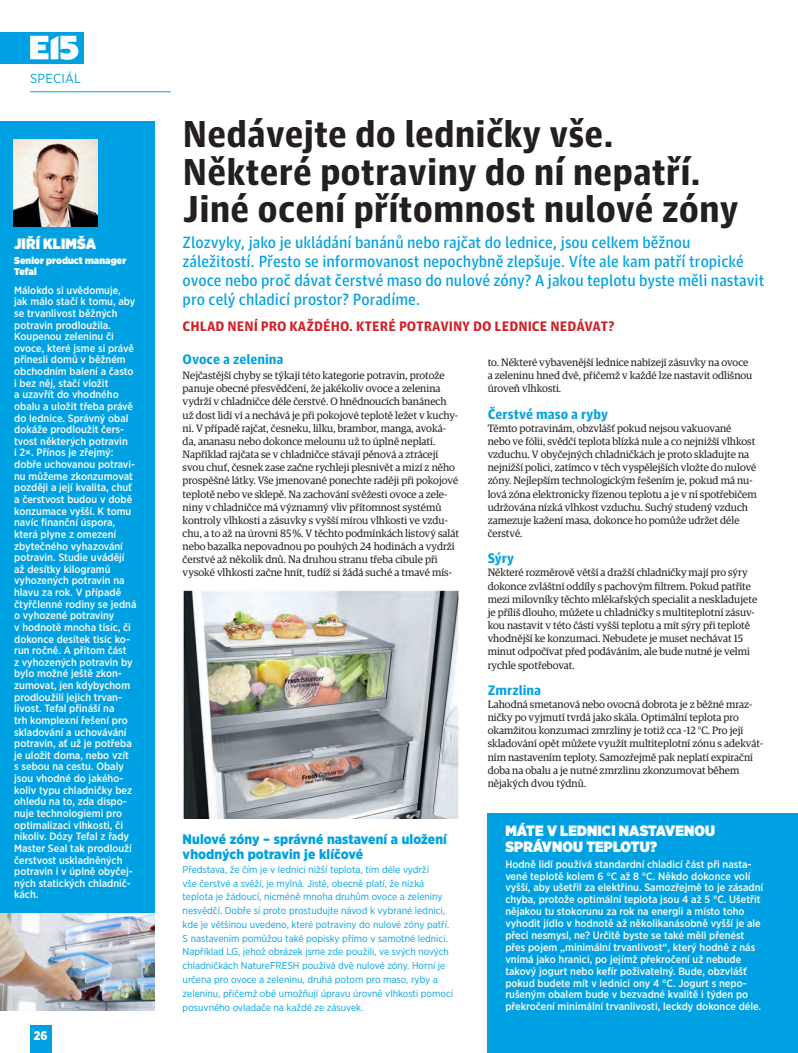
<style>
.page{position:relative;width:798px;height:1053px;background:#fff}
.page>*{position:absolute;margin:0;border:0;box-sizing:border-box;transform-origin:0 0}
.t1{font:900 37.5px/37.5px "Guardian Agate Sans 4";color:#231f20}
.t2{font:16.25px/18.8px "Guardian Agate Sans 4";color:#00a1e3}
.t3{font:900 15px/16.2px "Gotham Narrow";letter-spacing:.01em;color:#fff}
.t4{font:900 13.75px/15px "Gotham Narrow";letter-spacing:.01em;color:#00a1e3}
.t5{font:900 13.75px "Guardian Agate Sans 4";color:#d11f26}
.t6{font:900 13.75px "Guardian Agate Sans 4";color:#00a1e3}
.t7{font:13.12px "Gotham Narrow";letter-spacing:.02em;color:#00a1e3}
.t8{font:900 12.5px "Gotham Narrow";color:#fff;scale:.96 1}
.t9{font:10.62px/13.1px "Guardian Egyp";color:#231f20}
.t10{font:500 10.62px/11.6px "Gotham Narrow";color:#fff}
.t11{font:10px/13.8px "Gotham Narrow";color:#00a1e3}
.t12{font:900 10px/11.2px "Gotham Narrow";letter-spacing:.01em;color:#fff}
</style>
<div class="page">
<hr style="left:30px;top:92px;width:141px;height:1px;background:#00a1e3">
<div style="left:0;top:32px;width:84px;height:32px;background:#00a1e3"></div>
<svg style="left:30px;top:36px;width:48px;height:24px"></svg>
<div style="left:30px;top:1025px;width:21px;height:27px;background:#00a1e3"></div>
<div style="left:0;top:121px;width:154px;height:889px;background:#00a1e3"></div>
<img style="left:13px;top:139px;width:85px;height:87px">
<img style="left:0;top:913px;width:154px;height:97px">
<div style="left:487px;top:813px;width:310px;height:239px;background:#00a1e3"></div>
<img style="left:183px;top:589px;width:276px;height:230px">
<p class="t7" style="left:30px;top:70px;width:52px">SPECIÁL</p>
<h3 class="t3" style="left:14px;top:235px;width:83px">JIŘÍ KLIMŠA</h3>
<p class="t12" style="left:14px;top:254px;width:113px">Senior product manager<br>Tefal</p>
<p class="t10" style="left:14px;top:284px;width:124px">Málokdo si uvědomuje, jak málo stačí k tomu, aby se trvanlivost běžných potravin prodloužila.<br>Koupenou zeleninu či ovoce, které jsme si právě přinesli domů v běžném obchodním balení a často i bez něj, stačí vložit<br>a uzavřít do vhodného obalu a uložit třeba právě do lednice. Správný obal dokáže prodloužit čers&shy;tvost některých potravin<br>i 2×. Přínos je zřejmý: dobře uchovanou potravi&shy;nu můžeme zkonzumovat později a její kvalita, chuť a čerstvost budou v době konzumace vyšší. K tomu navíc finanční úspora, která plyne z omezení zbytečného vyhazování potravin. Studie uvádějí až desítky kilogramů vyhozených potravin na hlavu za rok. V případě čtyřčlenné rodiny se jedná o vyhozené potraviny<br>v hodnotě mnoha tisíc, či dokonce desítek tisíc ko&shy;run ročně. A přitom část<br>z vyhozených potravin by bylo možné ještě zkon&shy;zumovat, jen kdybychom prodloužili jejich trvan&shy;livost. Tefal přináší na<br>trh komplexní řešení pro skladování a uchovávání potravin, ať už je potřeba je uložit doma, nebo vzít<br>s sebou na cestu. Obaly jsou vhodné do jakého&shy;koliv typu chladničky bez ohledu na to, zda dispo&shy;nuje technologiemi pro optimalizaci vlhkosti, či nikoliv. Dózy Tefal z řady<br>Master Seal tak prodlouží čerstvost uskladněných potravin i v úplně obyčej&shy;ných statických chladnič&shy;kách.</p>
<p class="t8" style="left:34px;top:1026px;width:16px">26</p>
<h1 class="t1" style="left:182px;top:114px;width:557px">Nedávejte do ledničky vše.<br>Některé potraviny do ní nepatří.<br>Jiné ocení přítomnost nulové zóny</h1>
<p class="t2" style="left:182px;top:232px;width:583px">Zlozvyky, jako je ukládání banánů nebo rajčat do lednice, jsou celkem běžnou záležitostí. Přesto se informovanost nepochybně zlepšuje. Víte ale kam patří tropické ovoce nebo proč dávat čerstvé maso do nulové zóny? A jakou teplotu byste měli nastavit pro celý chladicí prostor? Poradíme.</p>
<p class="t5" style="left:182px;top:317px;width:433px">CHLAD NENÍ PRO KAŽDÉHO. KTERÉ POTRAVINY DO LEDNICE NEDÁVAT?</p>
<p class="t6" style="left:182px;top:350px;width:102px">Ovoce a zelenina</p>
<p class="t9" style="left:182px;top:368px;width:278px">Nejčastější chyby se týkají této kategorie potravin, protože panuje obecné přesvědčení, že jakékoliv ovoce a zelenina vydrží v chladničce déle čerstvé. O hnědnoucích banánech už dost lidí ví a nechává je při pokojové teplotě ležet v kuchy&shy;ni. V případě rajčat, česneku, lilku, brambor, manga, avoká&shy;da, ananasu nebo dokonce melounu už to úplně neplatí.<br>Například rajčata se v chladničce stávají pěnová a ztrácejí svou chuť, česnek zase začne rychleji plesnivět a mizí z něho prospěšné látky. Vše jmenované ponechte raději při pokojové teplotě nebo ve sklepě. Na zachování svěžesti ovoce a zele&shy;niny v chladničce má významný vliv přítomnost systémů kontroly vlhkosti a zásuvky s vyšší mírou vlhkosti ve vzdu&shy;chu, a to až na úrovni 85 %. V těchto podmínkách listový salát nebo bazalka nepovadnou po pouhých 24 hodinách a vydrží čerstvé až několik dnů. Na druhou stranu třeba cibule při vysoké vlhkosti začne hnít, tudíž si žádá suché a tmavé mís-</p>
<p class="t4" style="left:182px;top:831px;width:266px">Nulové zóny – správné nastavení a uložení vhodných potravin je klíčové</p>
<p class="t11" style="left:182px;top:862px;width:272px">Představa, že čím je v lednici nižší teplota, tím déle vydrží<br>vše čerstvé a svěží, je mylná. Jistě, obecně platí, že nízká teplota je žádoucí, nicméně mnoha druhům ovoce a zeleniny nesvědčí. Dobře si proto prostudujte návod k vybrané lednici, kde je většinou uvedeno, které potraviny do nulové zóny patří.<br>S nastavením pomůžou také popisky přímo v samotné lednici.<br>Například LG, jehož obrázek jsme zde použili, ve svých nových chladničkách NatureFRESH používá dvě nulové zóny. Horní je určena pro ovoce a zeleninu, druhá potom pro maso, ryby a zeleninu, přičemž obě umožňují úpravu úrovně vlhkosti pomocí posuvného ovladače na každé ze zásuvek.</p>
<p class="t9" style="left:487px;top:355px;width:266px">to. Některé vybavenější lednice nabízejí zásuvky na ovoce a zeleninu hned dvě, přičemž v každé lze nastavit odlišnou úroveň vlhkosti.</p>
<p class="t6" style="left:487px;top:404px;width:122px">Čerstvé maso a ryby</p>
<p class="t9" style="left:487px;top:421px;width:270px">Těmto potravinám, obzvlášť pokud nejsou vakuované nebo ve fólii, svědčí teplota blízká nule a co nejnižší vlhkost vzduchu. V obyčejných chladničkách je proto skladujte na nejnižší polici, zatímco v těch vyspělejších vložte do nulové zóny. Nejlepším technologickým řešením je, pokud má nu&shy;lová zóna elektronicky řízenou teplotu a je v ní spotřebičem udržována nízká vlhkost vzduchu. Suchý studený vzduch zamezuje kažení masa, dokonce ho pomůže udržet déle čerstvé.</p>
<p class="t6" style="left:487px;top:549px;width:28px">Sýry</p>
<p class="t9" style="left:487px;top:565px;width:271px">Některé rozměrově větší a dražší chladničky mají pro sýry dokonce zvláštní oddíly s pachovým filtrem. Pokud patříte mezi milovníky těchto mlékařských specialit a neskladujete je příliš dlouho, můžete u chladničky s multiteplotní zásuv&shy;kou nastavit v této části vyšší teplotu a mít sýry při teplotě vhodnější ke konzumaci. Nebudete je muset nechávat 15 minut odpočívat před podáváním, ale bude nutné je velmi rychle spotřebovat.</p>
<p class="t6" style="left:487px;top:680px;width:55px">Zmrzlina</p>
<p class="t9" style="left:487px;top:697px;width:277px">Lahodná smetanová nebo ovocná dobrota je z běžné mraz&shy;ničky po vyjmutí tvrdá jako skála. Optimální teplota pro okamžitou konzumaci zmrzliny je totiž cca -12 °C. Pro její skladování opět můžete využít multiteplotní zónu s adekvát&shy;ním nastavením teploty. Samozřejmě pak neplatí expirační doba na obalu a je nutné zmrzlinu zkonzumovat během nějakých dvou týdnů.</p>
<h3 class="t3" style="left:505px;top:822px;width:211px">MÁTE V LEDNICI NASTAVENOU<br>SPRÁVNOU TEPLOTU?</h3>
<p class="t10" style="left:505px;top:857px;width:259px">Hodně lidí používá standardní chladicí část při nasta&shy;vené teplotě kolem 6 °C až 8 °C. Někdo dokonce volí vyšší, aby ušetřil za elektřinu. Samozřejmě to je zásadní chyba, protože optimální teplota jsou 4 až 5 °C. Ušetřit nějakou tu stokorunu za rok na energii a místo toho vyhodit jídlo v hodnotě až několikanásobně vyšší je ale přeci nesmysl, ne? Určitě byste se také měli přenést přes pojem „minimální trvanlivost“, který hodně z nás vnímá jako hranici, po jejímž překročení už nebude takový jogurt nebo kefír poživatelný. Bude, obzvlášť pokud budete mít v lednici ony 4 °C. Jogurt s nepo&shy;rušeným obalem bude v bezvadné kvalitě i týden po překročení minimální trvanlivosti, leckdy dokonce déle.</p>
</div>
